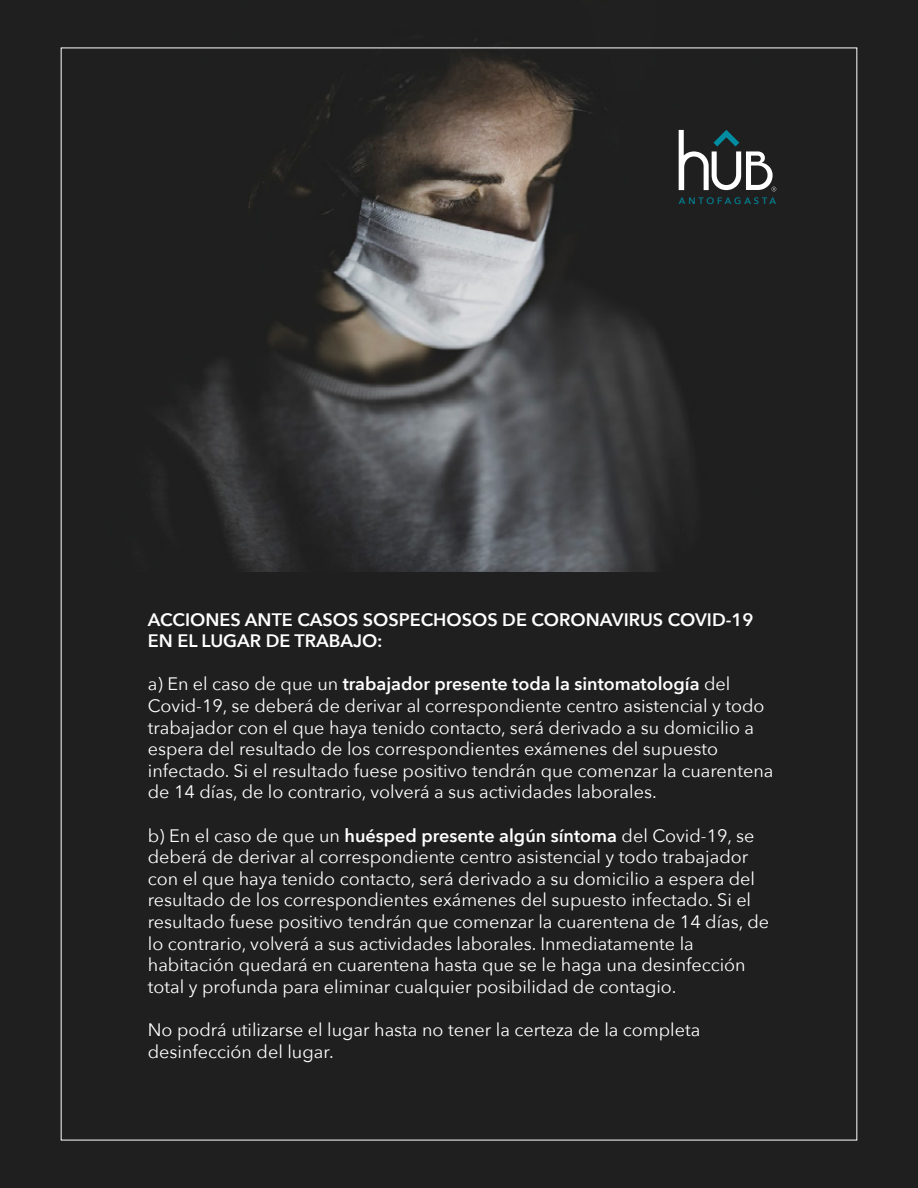
<style>
.page{position:relative;width:918px;height:1188px;background:#1f1f1f}
.page>*{position:absolute;margin:0;border:0;box-sizing:border-box;transform-origin:0 0}
.t1{font:18px/21.6px "Avenir Next";color:#fff}
.t2{font:600 18px/21.6px "Avenir Next";color:#fff}
.t3{font:500 9.15px "Avenir Next";letter-spacing:.31em;color:#008da1}
.s1{font-weight:600}
</style>
<div class="page">
<img style="left:60px;top:47px;width:798px;height:524px">
<svg style="left:679px;top:130px;width:97px;height:61px"></svg>
<p class="t3" style="left:679px;top:193px;width:99px">ANTOFAGASTA</p>
<p class="t2" style="left:148px;top:608px;width:607px">ACCIONES ANTE CASOS SOSPECHOSOS DE CORONAVIRUS COVID-19<br>EN EL LUGAR DE TRABAJO:</p>
<p class="t1" style="left:148px;top:673px;width:627px">a) En el caso de que un <span class="s1">trabajador presente toda la sintomatología</span> del Covid-19, se deberá de derivar al correspondiente centro asistencial y todo trabajador con el que haya tenido contacto, será derivado a su domicilio a espera del resultado de los correspondientes exámenes del supuesto infectado. Si el resultado fuese positivo tendrán que comenzar la cuarentena de 14 días, de lo contrario, volverá a sus actividades laborales.</p>
<p class="t1" style="left:148px;top:824px;width:623px">b) En el caso de que un <span class="s1">huésped presente algún síntoma</span> del Covid-19, se deberá de derivar al correspondiente centro asistencial y todo trabajador con el que haya tenido contacto, será derivado a su domicilio a espera del resultado de los correspondientes exámenes del supuesto infectado. Si el resultado fuese positivo tendrán que comenzar la cuarentena de 14 días, de lo contrario, volverá a sus actividades laborales. Inmediatamente la habitación quedará en cuarentena hasta que se le haga una desinfección total y profunda para eliminar cualquier posibilidad de contagio.</p>
<p class="t1" style="left:148px;top:1018px;width:554px">No podrá utilizarse el lugar hasta no tener la certeza de la completa desinfección del lugar.</p>
</div>
